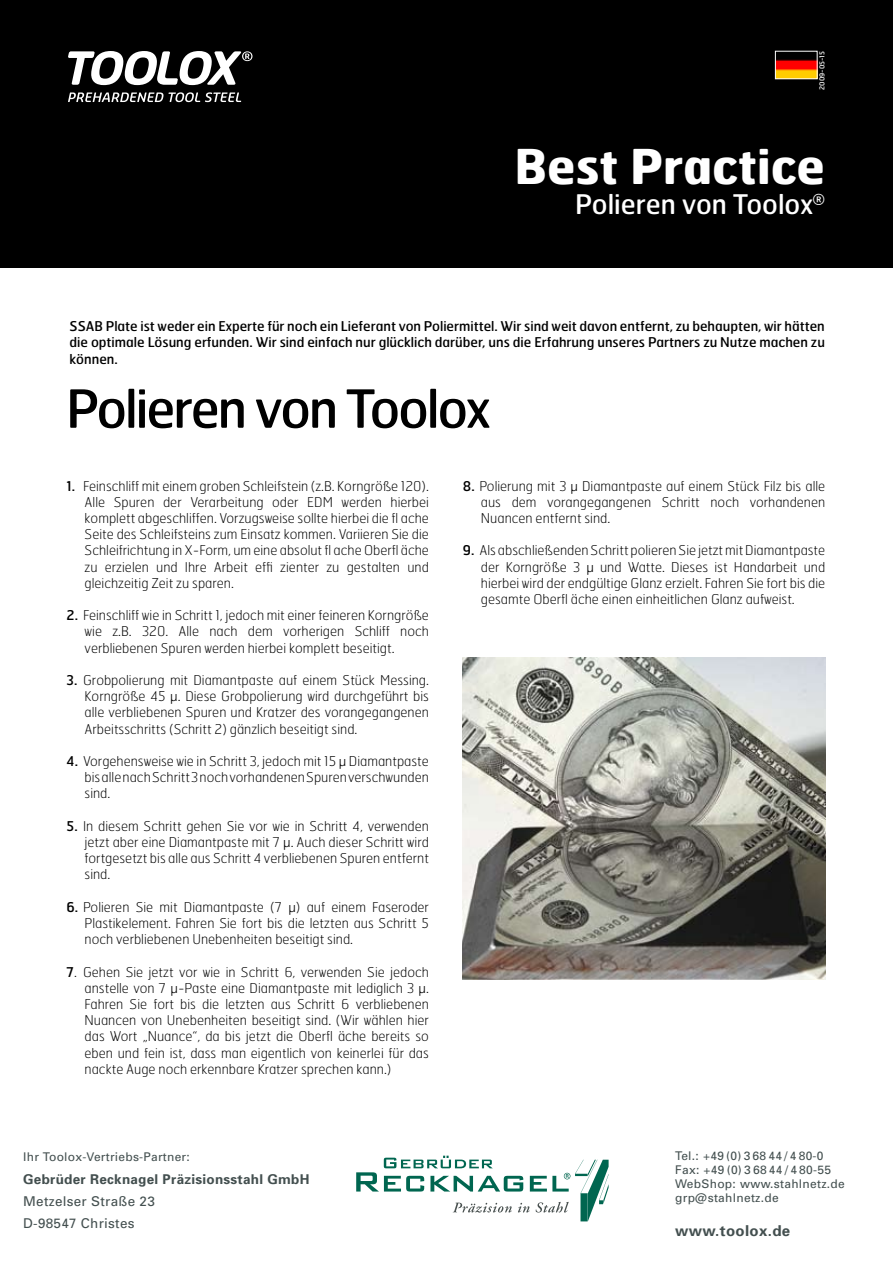
<style>
.page{position:relative;width:893px;height:1263px;background:#fff}
.page>*{position:absolute;margin:0;border:0;box-sizing:border-box;transform-origin:0 0}
.t1{font:52.5px "Hermes";letter-spacing:-.04em;color:#000}
.t2{font:700 48px "Hermes";color:#fff}
.t3{font:27px "Hermes";color:#fff}
.t4{font:700 15px "Univers";letter-spacing:.025em;color:#434f4f}
.t5{font:100 13.5px/16.2px "Hermes";color:#000;text-align:justify}
.t6{font:13.5px/16.5px "Hermes";color:#000;text-align:justify}
.t7{font:700 13.5px "Univers";letter-spacing:.02em;color:#434f4f}
.t8{font:13.5px/21.6px "Univers";letter-spacing:.02em;color:#434f4f}
.t9{font:12px/13.8px "Univers";letter-spacing:.02em;color:#434f4f}
.t10{font:6.75px "Hermes";color:#fff}
.s1{font-weight:400}
.s2{font-family:"Frutiger";font-weight:300}
</style>
<div class="page">
<div style="left:0;top:0;width:893px;height:268px;background:#000"></div>
<svg style="left:68px;top:51px;width:184px;height:34px"></svg>
<svg style="left:68px;top:92px;width:95px;height:10px"></svg>
<svg style="left:169px;top:92px;width:72px;height:10px"></svg>
<img style="left:777px;top:53px;width:38px;height:24px">
<img style="left:463px;top:657px;width:362px;height:322px">
<svg style="left:356px;top:1156px;width:253px;height:65px"></svg>
<p class="t10" style="left:817px;top:90px;width:40px;rotate:-90deg">2009-05-15</p>
<h2 class="t2" style="left:515px;top:135px;width:312px">Best Practice</h2>
<h3 class="t3" style="left:575px;top:186px;width:251px">Polieren von Toolox<sup>®</sup></h3>
<p class="t6" style="left:70px;top:317px;width:757px">SSAB Plate ist weder ein Experte für noch ein Lieferant von Poliermittel. Wir sind weit davon entfernt, zu behaupten, wir hätten die optimale Lösung erfunden. Wir sind einfach nur glücklich darüber, uns die Erfahrung unseres Partners zu Nutze machen zu können.</p>
<h1 class="t1" style="left:66px;top:375px;width:426px">Polieren von Toolox</h1>
<p class="t5" style="left:85px;top:477px;width:346px;text-indent:-18px"><span class="s1">1.</span> Feinschliff mit einem groben Schleifstein (z.B. Korngröße 120).<br>Alle Spuren der Verarbeitung oder EDM werden hierbei komplett abgeschliffen. Vorzugsweise sollte hierbei die fl ache Seite des Schleifsteins zum Einsatz kommen. Variieren Sie die Schleifrichtung in X-Form, um eine absolut fl ache Oberfl äche zu erzielen und Ihre Arbeit effi zienter zu gestalten und gleichzeitig Zeit zu sparen.</p>
<p class="t5" style="left:85px;top:607px;width:346px;text-indent:-18px"><span class="s1">2.</span> Feinschliff wie in Schritt 1, jedoch mit einer feineren Korngröße wie z.B. 320. Alle nach dem vorherigen Schliff noch verbliebenen Spuren werden hierbei komplett beseitigt.</p>
<p class="t5" style="left:85px;top:672px;width:346px;text-indent:-18px"><span class="s1">3.</span> Grobpolierung mit Diamantpaste auf einem Stück Messing.<br>Korngröße 45 <span class="s2">μ</span>. Diese Grobpolierung wird durchgeführt bis alle verbliebenen Spuren und Kratzer des vorangegangenen Arbeitsschritts (Schritt 2) gänzlich beseitigt sind.</p>
<p class="t5" style="left:85px;top:753px;width:346px;text-indent:-18px"><span class="s1">4.</span> Vorgehensweise wie in Schritt 3, jedoch mit 15 <span class="s2">μ</span> Diamantpaste bisallenachSchritt3nochvorhandenenSpurenverschwunden sind.</p>
<p class="t5" style="left:85px;top:817px;width:346px;text-indent:-18px"><span class="s1">5.</span> In diesem Schritt gehen Sie vor wie in Schritt 4, verwenden jetzt aber eine Diamantpaste mit 7 <span class="s2">μ</span>. Auch dieser Schritt wird fortgesetzt bis alle aus Schritt 4 verbliebenen Spuren entfernt sind.</p>
<p class="t5" style="left:85px;top:898px;width:346px;text-indent:-18px"><span class="s1">6.</span> Polieren Sie mit Diamantpaste (7 <span class="s2">μ</span>) auf einem Faseroder Plastikelement. Fahren Sie fort bis die letzten aus Schritt 5 noch verbliebenen Unebenheiten beseitigt sind.</p>
<p class="t5" style="left:85px;top:963px;width:346px;text-indent:-18px"><span class="s1">7</span>. Gehen Sie jetzt vor wie in Schritt 6, verwenden Sie jedoch anstelle von 7 <span class="s2">μ</span>-Paste eine Diamantpaste mit lediglich 3 <span class="s2">μ</span>.<br>Fahren Sie fort bis die letzten aus Schritt 6 verbliebenen Nuancen von Unebenheiten beseitigt sind. (Wir wählen hier das Wort „Nuance“, da bis jetzt die Oberfl äche bereits so eben und fein ist, dass man eigentlich von keinerlei für das nackte Auge noch erkennbare Kratzer sprechen kann.)</p>
<p class="t9" style="left:23px;top:1150px;width:168px">Ihr Toolox-Vertriebs-Partner:</p>
<p class="t7" style="left:23px;top:1170px;width:288px">Gebrüder Recknagel Präzisionsstahl GmbH</p>
<p class="t8" style="left:23px;top:1190px;width:133px">Metzelser Straße 23<br>D-98547 Christes</p>
<p class="t5" style="left:481px;top:477px;width:346px;text-indent:-18px"><span class="s1">8.</span> Polierung mit 3 <span class="s2">μ</span> Diamantpaste auf einem Stück Filz bis alle aus dem vorangegangenen Schritt noch vorhandenen Nuancen entfernt sind.</p>
<p class="t5" style="left:481px;top:542px;width:346px;text-indent:-18px"><span class="s1">9.</span> Als abschließenden Schritt polieren Sie jetzt mit Diamantpaste der Korngröße 3 <span class="s2">μ</span> und Watte. Dieses ist Handarbeit und hierbei wird der endgültige Glanz erzielt. Fahren Sie fort bis die gesamte Oberfl äche einen einheitlichen Glanz aufweist.</p>
<p class="t9" style="left:675px;top:1149px;width:171px">Tel.: +49 (0) 3 68 44 / 4 80-0<br>Fax: +49 (0) 3 68 44 / 4 80-55<br>WebShop: www.stahlnetz.de grp@stahlnetz.de</p>
<p class="t4" style="left:675px;top:1220px;width:117px">www.toolox.de</p>
</div>
